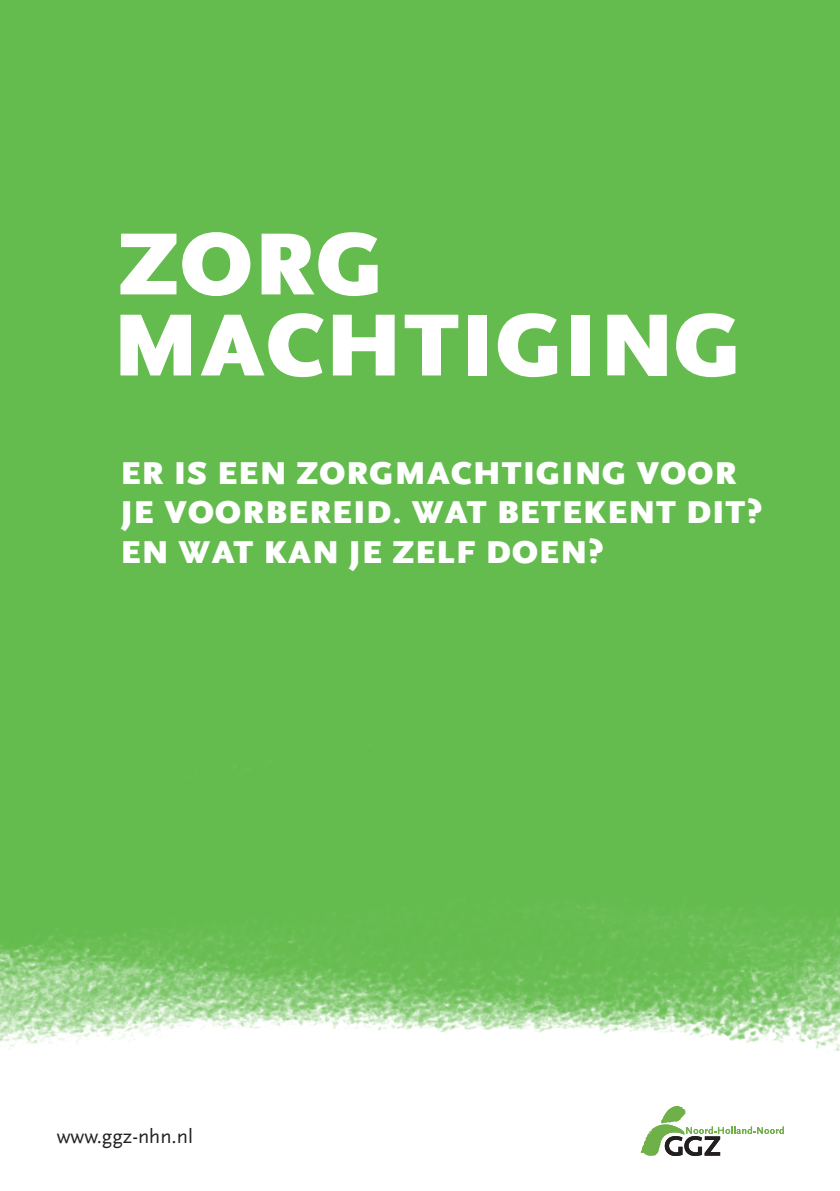
<style>
.page{position:relative;width:840px;height:1191px;background:#fff}
.page>*{position:absolute;margin:0;border:0;box-sizing:border-box;transform-origin:0 0}
.t1{font:900 92px "Scala Sans Pro";letter-spacing:.02em;color:#fff}
.Basisalinea{font:900 33px/39.6px "Scala Sans Pro";letter-spacing:.04em;color:#fff}
.Basisalinea-2{font:20.6px "Scala Sans Pro";color:#231f20}
</style>
<div class="page">
<img style="left:0;top:677px;width:839px;height:457px">
<div style="left:0;top:0;width:839px;height:677px;background:#64bc4e"></div>
<svg style="left:640px;top:1105px;width:143px;height:51px"></svg>
<h1 class="t1" style="left:118px;top:209px;width:266px">ZORG</h1>
<h1 class="t1" style="left:112px;top:290px;width:629px">MACHTIGING</h1>
<p class="Basisalinea" style="left:121px;top:453px;width:642px">ER IS EEN ZORGMACHTIGING VOOR<br>JE VOORBEREID. WAT BETEKENT DIT?<br>EN WAT KAN JE ZELF DOEN?</p>
<p class="Basisalinea-2" style="left:57px;top:1124px;width:138px">www.ggz-nhn.nl</p>
</div>
